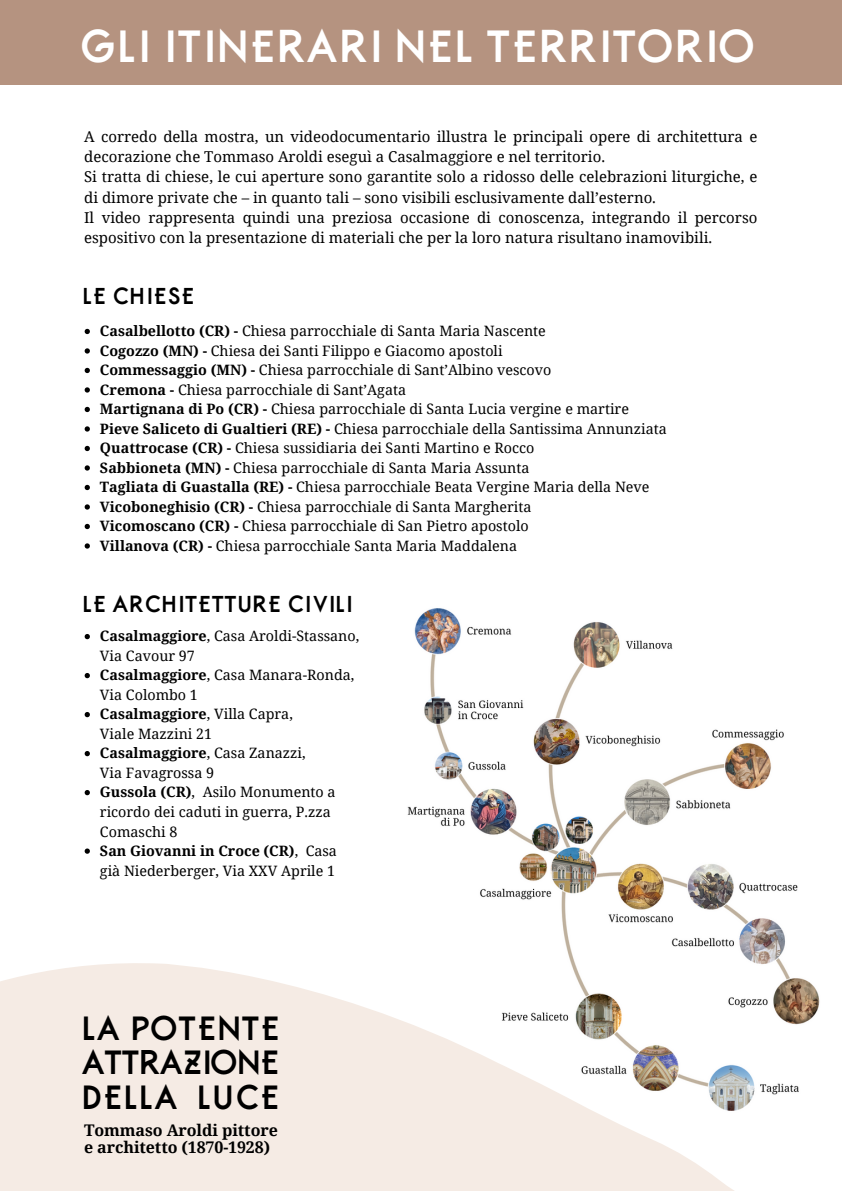
<style>
.page{position:relative;width:842px;height:1191px;background:#fff}
.page>*{position:absolute;margin:0;border:0;box-sizing:border-box;transform-origin:0 0}
.t1{font:700 42.9px "Belgrad";color:#fff}
.t2{font:700 32px "Belgrad";color:#000}
.t3{font:700 32px "Belgrad";letter-spacing:-.045em;color:#000}
.t4{font:700 21.9px "Belgrad";color:#000}
.t5{font:700 16px "Noto Serif";letter-spacing:-.005em;color:#000}
.t6{font:15px/20.2px "Noto Serif";color:#000}
.t7{font:14.3px/19.5px "Noto Serif";color:#000}
.s1{font-weight:700}
</style>
<div class="page">
<div style="left:0;top:0;width:842px;height:84px;background:#b59380"></div>
<svg style="left:85px;top:329px;width:5px;height:5px"></svg>
<svg style="left:85px;top:348px;width:5px;height:5px"></svg>
<svg style="left:85px;top:368px;width:5px;height:5px"></svg>
<svg style="left:85px;top:387px;width:5px;height:5px"></svg>
<svg style="left:85px;top:407px;width:5px;height:5px"></svg>
<svg style="left:85px;top:426px;width:5px;height:5px"></svg>
<svg style="left:85px;top:446px;width:5px;height:5px"></svg>
<svg style="left:85px;top:465px;width:5px;height:5px"></svg>
<svg style="left:85px;top:485px;width:5px;height:5px"></svg>
<svg style="left:85px;top:504px;width:5px;height:5px"></svg>
<svg style="left:85px;top:524px;width:5px;height:5px"></svg>
<svg style="left:85px;top:543px;width:5px;height:5px"></svg>
<svg style="left:0;top:608px;width:820px;height:582px"></svg>
<p class="t1" style="left:82px;top:30px;width:678px">GLI ITINERARI NEL TERRITORIO</p>
<p class="t6" style="left:84px;top:126px;width:675px">A corredo della mostra, un videodocumentario illustra le principali opere di architettura e decorazione che Tommaso Aroldi eseguì a Casalmaggiore e nel territorio.</p>
<p class="t6" style="left:84px;top:166px;width:675px">Si tratta di chiese, le cui aperture sono garantite solo a ridosso delle celebrazioni liturgiche, e di dimore private che – in quanto tali – sono visibili esclusivamente dall’esterno.</p>
<p class="t6" style="left:84px;top:207px;width:675px">Il video rappresenta quindi una preziosa occasione di conoscenza, integrando il percorso espositivo con la presentazione di materiali che per la loro natura risultano inamovibili.</p>
<p class="t4" style="left:84px;top:288px;width:114px">LE CHIESE</p>
<p class="t7" style="left:100px;top:321px;width:447px"><span class="s1">Casalbellotto (CR) -</span> Chiesa parrocchiale di Santa Maria Nascente</p>
<p class="t7" style="left:100px;top:340px;width:404px"><span class="s1">Cogozzo (MN) -</span> Chiesa dei Santi Filippo e Giacomo apostoli</p>
<p class="t7" style="left:100px;top:360px;width:453px"><span class="s1">Commessaggio (MN) -</span> Chiesa parrocchiale di Sant’Albino vescovo</p>
<p class="t7" style="left:100px;top:379px;width:308px"><span class="s1">Cremona -</span> Chiesa parrocchiale di Sant’Agata</p>
<p class="t7" style="left:100px;top:399px;width:530px"><span class="s1">Martignana di Po (CR) -</span> Chiesa parrocchiale di Santa Lucia vergine e martire</p>
<p class="t7" style="left:100px;top:418px;width:568px"><span class="s1">Pieve Saliceto di Gualtieri (RE) -</span> Chiesa parrocchiale della Santissima Annunziata</p>
<p class="t7" style="left:100px;top:438px;width:436px"><span class="s1">Quattrocase (CR) -</span> Chiesa sussidiaria dei Santi Martino e Rocco</p>
<p class="t7" style="left:100px;top:457px;width:431px"><span class="s1">Sabbioneta (MN) -</span> Chiesa parrocchiale di Santa Maria Assunta</p>
<p class="t7" style="left:100px;top:477px;width:551px"><span class="s1">Tagliata di Guastalla (RE) -</span> Chiesa parrocchiale Beata Vergine Maria della Neve</p>
<p class="t7" style="left:100px;top:496px;width:433px"><span class="s1">Vicoboneghisio (CR) -</span> Chiesa parrocchiale di Santa Margherita</p>
<p class="t7" style="left:100px;top:516px;width:430px"><span class="s1">Vicomoscano (CR) -</span> Chiesa parrocchiale di San Pietro apostolo</p>
<p class="t7" style="left:100px;top:535px;width:419px"><span class="s1">Villanova (CR) -</span> Chiesa parrocchiale Santa Maria Maddalena</p>
<p class="t4" style="left:84px;top:595px;width:272px">LE ARCHITETTURE CIVILI</p>
<p class="t7" style="left:100px;top:626px;width:261px"><span class="s1">Casalmaggiore</span>, Casa Aroldi-Stassano,<br>Via Cavour 97</p>
<p class="t7" style="left:100px;top:665px;width:256px"><span class="s1">Casalmaggiore</span>, Casa Manara-Ronda,<br>Via Colombo 1</p>
<p class="t7" style="left:100px;top:704px;width:194px"><span class="s1">Casalmaggiore</span>, Villa Capra,<br>Viale Mazzini 21</p>
<p class="t7" style="left:100px;top:743px;width:207px"><span class="s1">Casalmaggiore</span>, Casa Zanazzi,<br>Via Favagrossa 9</p>
<p class="t7" style="left:100px;top:782px;width:237px"><span class="s1">Gussola (CR)</span>, Asilo Monumento a ricordo dei caduti in guerra, P.zza<br>Comaschi 8</p>
<p class="t7" style="left:100px;top:840px;width:239px"><span class="s1">San Giovanni in Croce (CR)</span>, Casa già Niederberger, Via XXV Aprile 1</p>
<p class="t2" style="left:84px;top:1015px;width:201px">LA POTENTE</p>
<p class="t3" style="left:84px;top:1049px;width:200px">ATTRAZIONE</p>
<p class="t2" style="left:84px;top:1084px;width:200px">DELLA LUCE</p>
<p class="t5" style="left:84px;top:1118px;width:195px">Tommaso Aroldi pittore</p>
<p class="t5" style="left:84px;top:1135px;width:187px">e architetto (1870-1928)</p>
</div>
